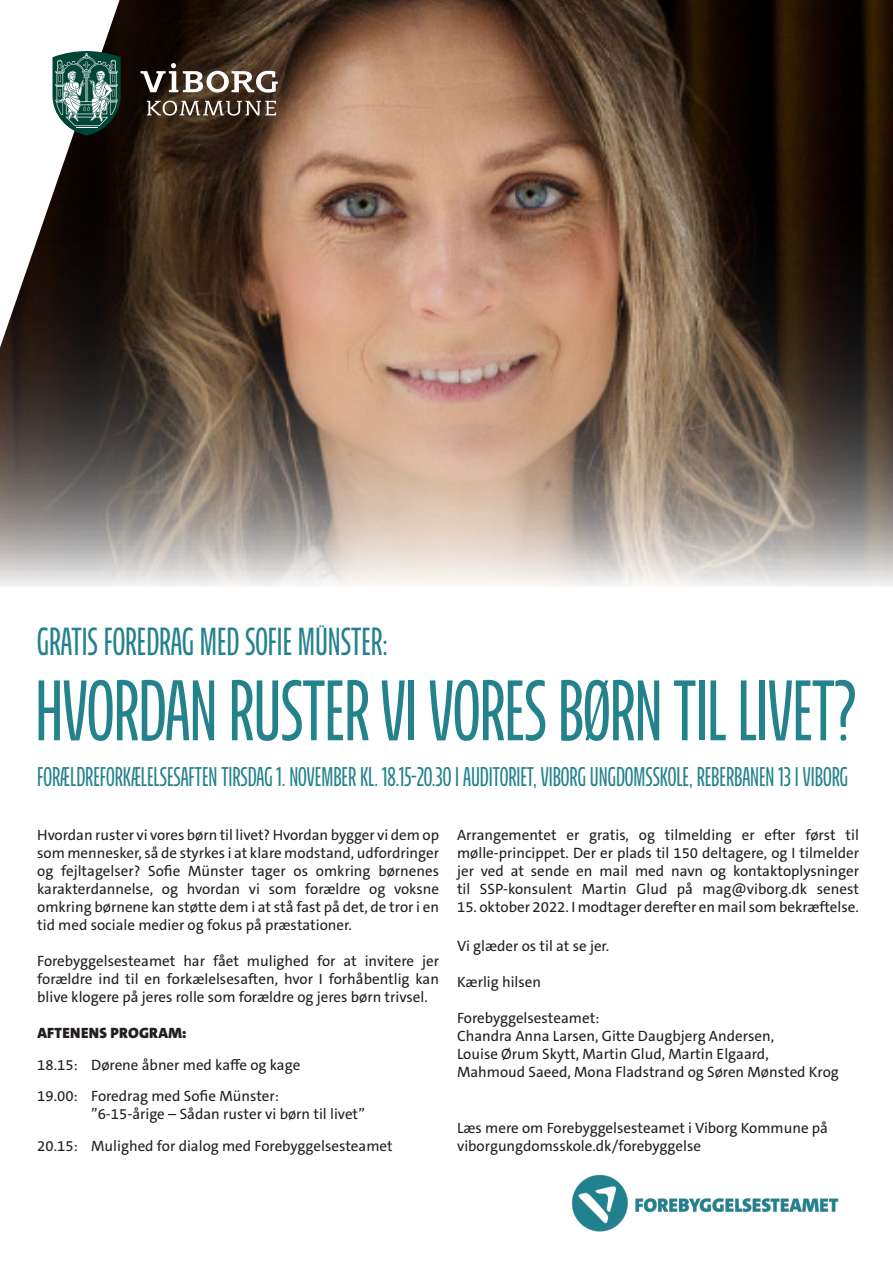
<style>
.page{position:relative;width:893px;height:1263px;background:#fff}
.page>*{position:absolute;margin:0;border:0;box-sizing:border-box;transform-origin:0 0}
.t1{font:600 85.5px "Bufalino";letter-spacing:-.01em;color:#24828d}
.t2{font:600 39px "Bufalino";color:#24828d}
.t3{font:600 27px "Bufalino";color:#24828d}
.t4{font:15px/18px "The Sans C5";color:#231f20;text-align:justify}
.t5{font:900 15px "The Sans C5";letter-spacing:.02em;color:#231f20}
</style>
<div class="page">
<img style="left:0;top:0;width:893px;height:585px">
<svg style="left:140px;top:63px;width:138px;height:30px"></svg>
<svg style="left:147px;top:101px;width:129px;height:15px"></svg>
<svg style="left:0;top:0;width:121px;height:348px"></svg>
<img style="left:572px;top:1174px;width:267px;height:58px">
<p class="t2" style="left:37px;top:625px;width:352px">GRATIS FOREDRAG MED SOFIE MÜNSTER:</p>
<p class="t1" style="left:35px;top:674px;width:822px">HVORDAN RUSTER VI VORES BØRN TIL LIVET?</p>
<p class="t3" style="left:37px;top:765px;width:812px">FORÆLDREFORKÆLELSESAFTEN TIRSDAG 1. NOVEMBER KL. 18.15-20.30 I AUDITORIET, VIBORG UNGDOMSSKOLE, REBERBANEN 13 I VIBORG</p>
<p class="t4" style="left:37px;top:826px;width:403px">Hvordan ruster vi vores børn til livet? Hvordan bygger vi dem op som mennesker, så de styrkes i at klare modstand, udfordringer og fejltagelser? Sofie Münster tager os omkring børnenes karakterdannelse, og hvordan vi som forældre og voksne omkring børnene kan støtte dem i at stå fast på det, de tror i en tid med sociale medier og fokus på præstationer.</p>
<p class="t4" style="left:37px;top:952px;width:403px">Forebyggelsesteamet har fået mulighed for at invitere jer forældre ind til en forkælelsesaften, hvor I forhåbentlig kan blive klogere på jeres rolle som forældre og jeres børn trivsel.</p>
<p class="t5" style="left:37px;top:1024px;width:151px">AFTENENS PROGRAM:</p>
<p class="t4" style="left:37px;top:1056px;width:265px">18.15: Dørene åbner med kaffe og kage</p>
<p class="t4" style="left:37px;top:1087px;width:243px">19.00: Foredrag med Sofie Münster:</p>
<p class="t4" style="left:91px;top:1105px;width:275px">”6-15-årige – Sådan ruster vi børn til livet”</p>
<p class="t4" style="left:37px;top:1137px;width:357px">20.15: Mulighed for dialog med Forebyggelsesteamet</p>
<p class="t4" style="left:457px;top:826px;width:403px">Arrangementet er gratis, og tilmelding er efter først til mølle-princippet. Der er plads til 150 deltagere, og I tilmelder jer ved at sende en mail med navn og kontaktoplysninger til SSP-konsulent Martin Glud på mag@viborg.dk senest</p>
<p class="t4" style="left:457px;top:898px;width:403px">15. oktober 2022. I modtager derefter en mail som bekræftelse.</p>
<p class="t4" style="left:457px;top:937px;width:154px">Vi glæder os til at se jer.</p>
<p class="t4" style="left:457px;top:973px;width:86px">Kærlig hilsen</p>
<p class="t4" style="left:457px;top:1009px;width:144px">Forebyggelsesteamet:</p>
<p class="t4" style="left:457px;top:1027px;width:319px">Chandra Anna Larsen, Gitte Daugbjerg Andersen,</p>
<p class="t4" style="left:457px;top:1045px;width:313px">Louise Ørum Skytt, Martin Glud, Martin Elgaard,</p>
<p class="t4" style="left:457px;top:1063px;width:383px">Mahmoud Saeed, Mona Fladstrand og Søren Mønsted Krog</p>
<p class="t4" style="left:457px;top:1119px;width:372px">Læs mere om Forebyggelsesteamet i Viborg Kommune på</p>
<p class="t4" style="left:457px;top:1137px;width:245px">viborgungdomsskole.dk/forebyggelse</p>
</div>
